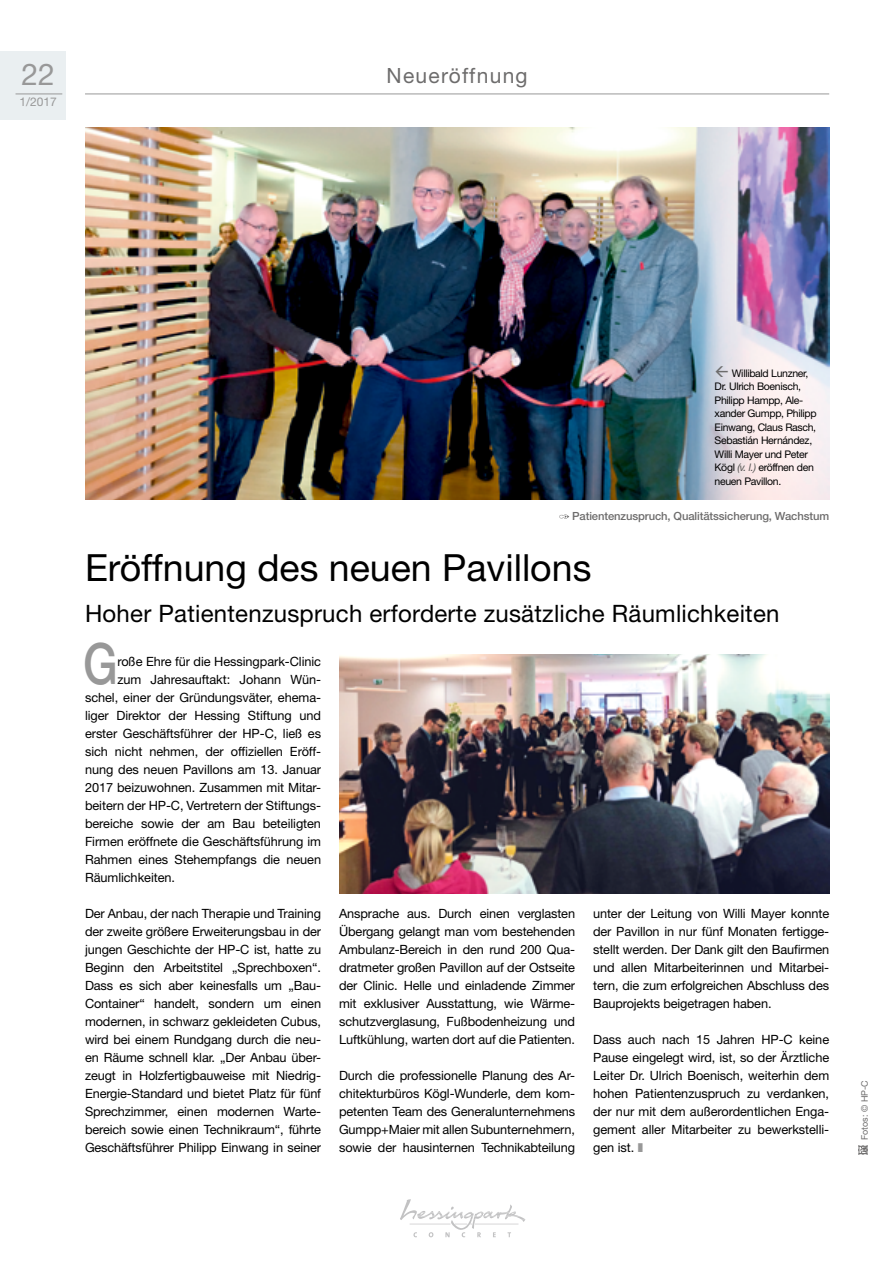
<style>
.page{position:relative;width:893px;height:1263px;background:#fff}
.page>*{position:absolute;margin:0;border:0;box-sizing:border-box;transform-origin:0 0}
.t1{font:500 57px "Helvetica Neue LT Std";color:#989898;scale:.8 1}
.t2{font:37.5px "Helvetica Neue LT Std";color:#000}
.t3{font:30px "Helvetica Neue LT Std";color:#989898}
.t4{font:24px "Helvetica Neue LT Std";letter-spacing:.01em;color:#000}
.t5{font:21px "Helvetica Neue LT Std";letter-spacing:.06em;color:#6d6c6c}
.t6{font:12.75px/18px "Helvetica Neue LT Std";letter-spacing:-.005em;color:#000;text-align:justify}
.t7{font:12px "Helvetica Neue LT Std";color:#989898}
.t8{font:500 11.25px "Helvetica Neue LT Std";letter-spacing:-.01em;color:#6d6c6c}
.t9{font:10.5px/13.5px "Helvetica Neue LT Std";letter-spacing:-.03em;color:#000}
.t10{font:9px "Helvetica Neue LT Std";color:#6d6c6c}
.s1{font-style:italic;color:#575654}
.s2{color:#989898}
</style>
<div class="page">
<hr style="left:85px;top:94px;width:744px;height:1px;background:#989898">
<svg style="left:400px;top:1199px;width:125px;height:38px"></svg>
<div style="left:0;top:51px;width:66px;height:68px;background:#eaeff1"></div>
<hr style="left:16px;top:94px;width:46px;height:1px;background:#989898">
<svg style="left:559px;top:514px;width:10px;height:5px"></svg>
<svg style="left:858px;top:1145px;width:10px;height:10px"></svg>
<img style="left:85px;top:128px;width:744px;height:372px">
<img style="left:339px;top:654px;width:490px;height:239px">
<svg style="left:716px;top:366px;width:12px;height:11px"></svg>
<h3 class="t3" style="left:22px;top:57px;width:35px">22</h3>
<h3 class="t5" style="left:387px;top:63px;width:143px">Neueröffnung</h3>
<p class="t7" style="left:20px;top:95px;width:39px">1/2017</p>
<p class="t9" style="left:715px;top:366px;width:104px;text-indent:17px">Willibald Lunzner,<br>Dr. Ulrich Boenisch,<br>Philipp Hampp, Ale&shy;xander Gumpp, Philipp<br>Einwang, Claus Rasch,<br>Sebastián Hernández,<br>Willi Mayer und Peter<br>Kögl <span class="s1">(v. l.)</span> eröffnen den neuen Pavillon.</p>
<p class="t8" style="left:572px;top:510px;width:258px">Patientenzuspruch, Qualitätssicherung, Wachstum</p>
<h2 class="t2" style="left:85px;top:545px;width:508px">Eröffnung des neuen Pavillons</h2>
<h3 class="t4" style="left:85px;top:599px;width:696px">Hoher Patientenzuspruch erforderte zusätzliche Räumlichkeiten</h3>
<h1 class="t1" style="left:83px;top:630px;width:45px">G</h1>
<p class="t6" style="left:117px;top:652px;width:205px">roße Ehre für die Hessingpark-Clinic</p>
<p class="t6" style="left:117px;top:670px;width:205px">zum Jahresauftakt: Johann Wün-</p>
<p class="t6" style="left:85px;top:688px;width:238px">schel, einer der Gründungsväter, ehema-</p>
<p class="t6" style="left:85px;top:706px;width:238px">liger Direktor der Hessing Stiftung und</p>
<p class="t6" style="left:85px;top:724px;width:238px">erster Geschäftsführer der HP-C, ließ es</p>
<p class="t6" style="left:85px;top:742px;width:238px">sich nicht nehmen, der offiziellen Eröff-</p>
<p class="t6" style="left:85px;top:760px;width:238px">nung des neuen Pavillons am 13. Januar</p>
<p class="t6" style="left:85px;top:778px;width:238px">2017 beizuwohnen. Zusammen mit Mitar-</p>
<p class="t6" style="left:85px;top:796px;width:238px">beitern der HP-C, Vertretern der Stiftungs-</p>
<p class="t6" style="left:85px;top:814px;width:238px">bereiche sowie der am Bau beteiligten</p>
<p class="t6" style="left:85px;top:832px;width:238px">Firmen eröffnete die Geschäftsführung im</p>
<p class="t6" style="left:85px;top:850px;width:238px">Rahmen eines Stehempfangs die neuen</p>
<p class="t6" style="left:85px;top:868px;width:92px">Räumlichkeiten.</p>
<p class="t6" style="left:85px;top:904px;width:238px">Der Anbau, der nach Therapie und Training der zweite größere Erweiterungsbau in der jungen Geschichte der HP-C ist, hatte zu Beginn den Arbeitstitel „Sprechboxen“.<br>Dass es sich aber keinesfalls um „Bau-Container“ handelt, sondern um einen modernen, in schwarz gekleideten Cubus, wird bei einem Rundgang durch die neu&shy;en Räume schnell klar. „Der Anbau über&shy;zeugt in Holzfertigbauweise mit Niedrig-Energie-Standard und bietet Platz für fünf Sprechzimmer, einen modernen Warte&shy;bereich sowie einen Technikraum“, führte Geschäftsführer Philipp Einwang in seiner</p>
<p class="t6" style="left:339px;top:904px;width:238px">Ansprache aus. Durch einen verglasten Übergang gelangt man vom bestehenden Ambulanz-Bereich in den rund 200 Qua&shy;dratmeter großen Pavillon auf der Ostseite der Clinic. Helle und einladende Zimmer mit exklusiver Ausstattung, wie Wärme&shy;schutzverglasung, Fußbodenheizung und Luftkühlung, warten dort auf die Patienten.</p>
<p class="t6" style="left:593px;top:904px;width:238px">unter der Leitung von Willi Mayer konnte der Pavillon in nur fünf Monaten fertigge&shy;stellt werden. Der Dank gilt den Baufirmen und allen Mitarbeiterinnen und Mitarbei&shy;tern, die zum erfolgreichen Abschluss des Bauprojekts beigetragen haben.</p>
<p class="t6" style="left:593px;top:1030px;width:238px">Dass auch nach 15 Jahren HP-C keine Pause eingelegt wird, ist, so der Ärztliche Leiter Dr. Ulrich Boenisch, weiterhin dem hohen Patientenzuspruch zu verdanken, der nur mit dem außerordentlichen Enga&shy;gement aller Mitarbeiter zu bewerkstelli&shy;gen ist. <span class="s2">❚</span></p>
<p class="t6" style="left:339px;top:1066px;width:238px">Durch die professionelle Planung des Ar&shy;chitekturbüros Kögl-Wunderle, dem kom&shy;petenten Team des Generalunternehmens Gumpp+Maier mit allen Subunternehmern, sowie der hausinternen Technikabteilung</p>
<p class="t10" style="left:859px;top:1140px;width:61px;rotate:-90deg">Fotos: © HP-C</p>
</div>
